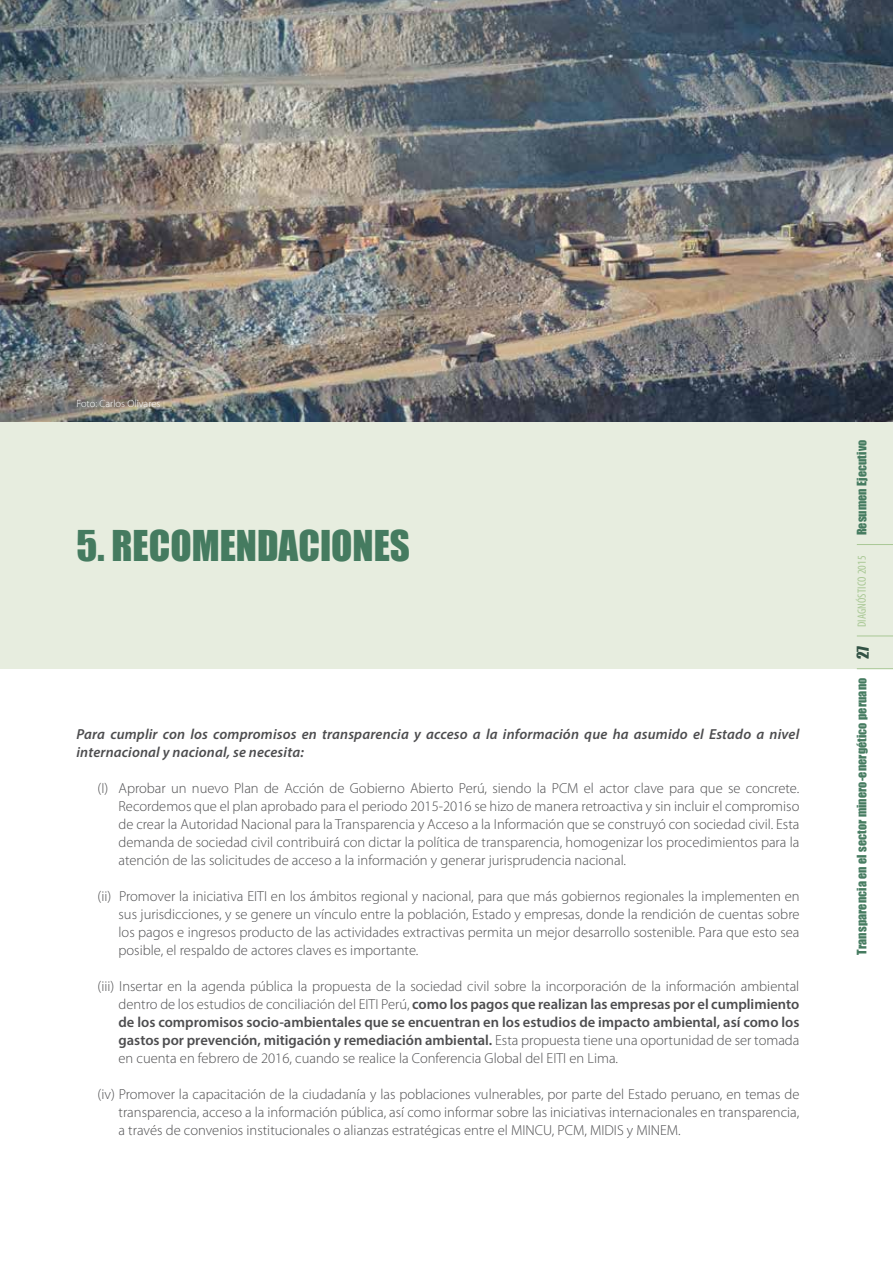
<style>
.page{position:relative;width:893px;height:1263px;background:#fff}
.page>*{position:absolute;margin:0;border:0;box-sizing:border-box;transform-origin:0 0}
.t1{font:39px "Impact";color:#457b60}
.t2{font:15px "Impact";color:#335345}
.t3{font:300 14.55px/18px "Myriad Pro";color:#4d4d4f;text-align:justify}
.t4{font:italic 600 14.55px/18px "Myriad Pro";letter-spacing:.01em;color:#4d4d4f}
.t5{font:12px "Impact";letter-spacing:.01em;color:#457b60}
.t6{font:condensed 12px "Myriad Pro";letter-spacing:.01em;color:#a9c895}
.t7{font:300 10.5px "Myriad Pro";color:#fff}
.s1{font-weight:600}
</style>
<div class="page">
<div style="left:0;top:422px;width:893px;height:246px;background:#e7eddf"></div>
<img style="left:0;top:0;width:893px;height:422px">
<hr style="left:857px;top:668px;width:36px;height:1px;background:#a9c895">
<hr style="left:857px;top:636px;width:36px;height:1px;background:#a9c895">
<hr style="left:857px;top:544px;width:36px;height:1px;background:#a9c895">
<p class="t7" style="left:77px;top:397px;width:85px">Foto: Carlos Olivares</p>
<h1 class="t1" style="left:77px;top:515px;width:335px">5. RECOMENDACIONES</h1>
<p class="t4" style="left:77px;top:724px;width:724px">Para cumplir con los compromisos en transparencia y acceso a la información que ha asumido el Estado a nivel internacional y nacional, se necesita:</p>
<p class="t3" style="left:119px;top:779px;width:682px;text-indent:-21px">(I) Aprobar un nuevo Plan de Acción de Gobierno Abierto Perú, siendo la PCM el actor clave para que se concrete.<br>Recordemos que el plan aprobado para el periodo 2015-2016 se hizo de manera retroactiva y sin incluir el compromiso de crear la Autoridad Nacional para la Transparencia y Acceso a la Información que se construyó con sociedad civil. Esta demanda de sociedad civil contribuirá con dictar la política de transparencia, homogenizar los procedimientos para la atención de las solicitudes de acceso a la información y generar jurisprudencia nacional.</p>
<p class="t3" style="left:119px;top:887px;width:682px;text-indent:-21px">(ii) Promover la iniciativa EITI en los ámbitos regional y nacional, para que más gobiernos regionales la implementen en sus jurisdicciones, y se genere un vínculo entre la población, Estado y empresas, donde la rendición de cuentas sobre los pagos e ingresos producto de las actividades extractivas permita un mejor desarrollo sostenible. Para que esto sea posible, el respaldo de actores claves es importante.</p>
<p class="t3" style="left:119px;top:977px;width:682px;text-indent:-21px">(iii) Insertar en la agenda pública la propuesta de la sociedad civil sobre la incorporación de la información ambiental dentro de los estudios de conciliación del EITI Perú, <span class="s1">como los pagos que realizan las empresas por el cumplimiento de los compromisos socio-ambientales que se encuentran en los estudios de impacto ambiental, así como los gastos por prevención, mitigación y remediación ambiental.</span> Esta propuesta tiene una oportunidad de ser tomada en cuenta en febrero de 2016, cuando se realice la Conferencia Global del EITI en Lima.</p>
<p class="t3" style="left:119px;top:1085px;width:682px;text-indent:-21px">(iv) Promover la capacitación de la ciudadanía y las poblaciones vulnerables, por parte del Estado peruano, en temas de transparencia, acceso a la información pública, así como informar sobre las iniciativas internacionales en transparencia, a través de convenios institucionales o alianzas estratégicas entre el MINCU, PCM, MIDIS y MINEM.</p>
<p class="t5" style="left:852px;top:535px;width:97px;rotate:-90deg">Resumen Ejecutivo</p>
<p class="t6" style="left:855px;top:627px;width:73px;rotate:-90deg">DIAGNÓSTICO 2015</p>
<p class="t2" style="left:851px;top:659px;width:15px;rotate:-90deg">27</p>
<p class="t5" style="left:852px;top:955px;width:278px;rotate:-90deg">Transparencia en el sector minero-energético peruano</p>
</div>
